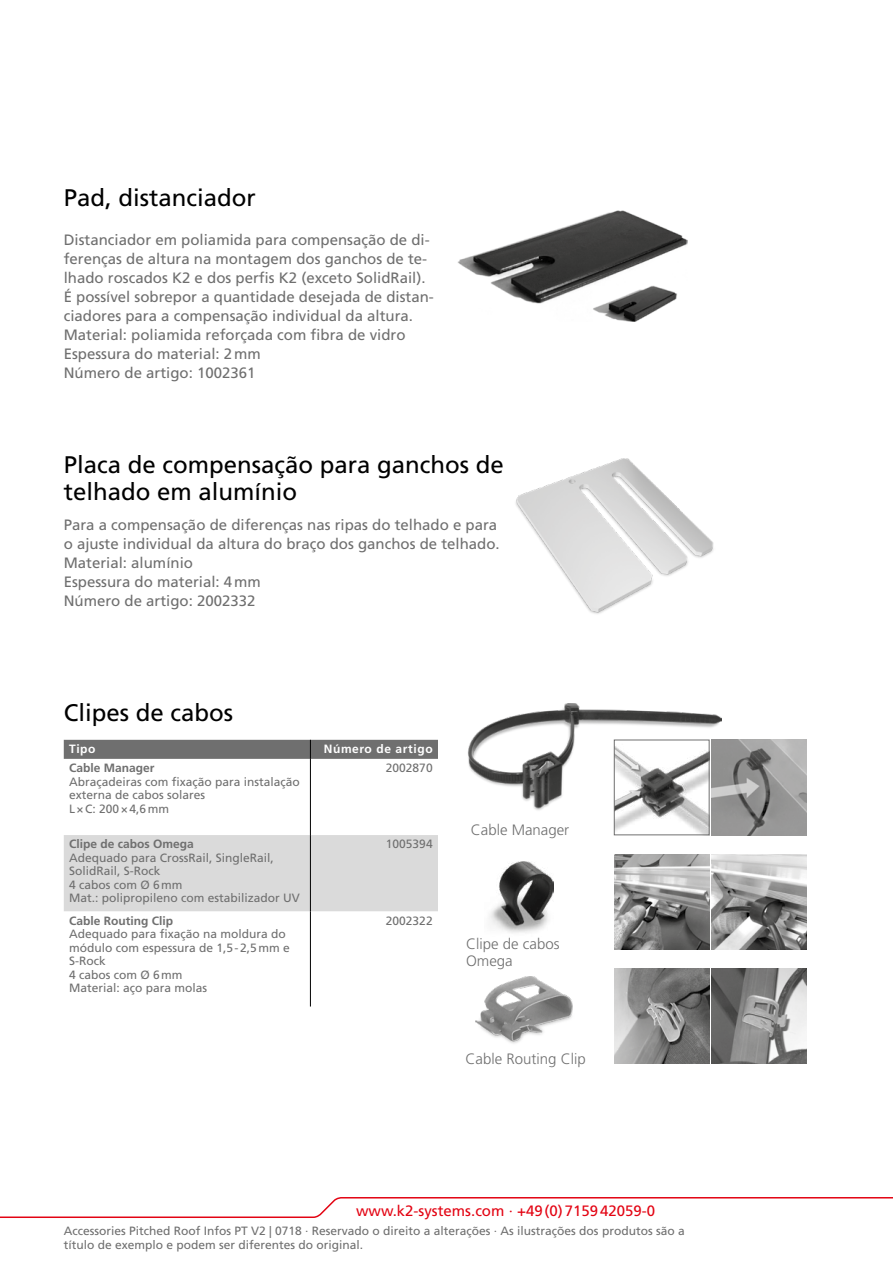
<style>
.page{position:relative;width:893px;height:1263px;background:#fff}
.page>*{position:absolute;margin:0;border:0;box-sizing:border-box;transform-origin:0 0}
.t1{font:24px/27px "Frutiger LT Std";color:#000}
.t2{font:15px/19px "Frutiger LT Std";color:#6f6f6f}
.t3{font:300 15px/16.5px "Frutiger LT Std";color:#6f6f6f}
.t4{font:15px "Frutiger LT Std";color:#e30413}
.t5{font:12px/13.5px "Frutiger LT Std";color:#6f6f6f}
.t6{font:700 12px "Frutiger LT Std";color:#6f6f6f}
.t7{font:700 12px "Frutiger LT Std";letter-spacing:.05em;color:#fff}
</style>
<div class="page">
<svg style="left:0;top:1197px;width:893px;height:21px"></svg>
<div style="left:64px;top:835px;width:374px;height:76px;background:#dadada"></div>
<div style="left:64px;top:740px;width:374px;height:19px;background:#6f6f6f"></div>
<hr style="left:310px;top:759px;width:1px;height:76px;background:#000">
<hr style="left:310px;top:835px;width:1px;height:76px;background:#000">
<hr style="left:310px;top:911px;width:1px;height:95px;background:#000">
<img style="left:457px;top:210px;width:231px;height:111px">
<img style="left:515px;top:459px;width:199px;height:155px">
<img style="left:489px;top:861px;width:64px;height:72px">
<img style="left:476px;top:976px;width:97px;height:68px">
<img style="left:614px;top:968px;width:95px;height:96px">
<img style="left:711px;top:968px;width:96px;height:96px">
<img style="left:614px;top:854px;width:95px;height:95px">
<img style="left:711px;top:854px;width:96px;height:95px">
<img style="left:468px;top:704px;width:253px;height:108px">
<img style="left:616px;top:742px;width:91px;height:91px">
<div style="left:614px;top:740px;width:95px;height:95px;border:1px solid #6f6f6f"></div>
<img style="left:711px;top:740px;width:96px;height:95px">
<h1 class="t1" style="left:64px;top:185px;width:194px">Pad, distanciador</h1>
<p class="t2" style="left:64px;top:230px;width:372px">Distanciador em poliamida para compensação de di&shy;ferenças de altura na montagem dos ganchos de te&shy;lhado roscados K2 e dos perfis K2 (exceto SolidRail).<br>É possível sobrepor a quantidade desejada de distan&shy;ciadores para a compensação individual da altura.<br>Material: poliamida reforçada com fibra de vidro Espessura do material: 2mm<br>Número de artigo: 1002361</p>
<h1 class="t1" style="left:64px;top:451px;width:442px">Placa de compensação para ganchos de telhado em alumínio</h1>
<p class="t2" style="left:64px;top:516px;width:437px">Para a compensação de diferenças nas ripas do telhado e para o ajuste individual da altura do braço dos ganchos de telhado.<br>Material: alumínio<br>Espessura do material: 4mm<br>Número de artigo: 2002332</p>
<h1 class="t1" style="left:64px;top:699px;width:171px">Clipes de cabos</h1>
<p class="t7" style="left:69px;top:742px;width:28px">Tipo</p>
<p class="t7" style="left:324px;top:742px;width:110px">Número de artigo</p>
<p class="t6" style="left:69px;top:761px;width:87px">Cable Manager</p>
<p class="t5" style="left:69px;top:775px;width:232px">Abraçadeiras com fixação para instalação externa de cabos solares<br>L×C: 200×4,6mm</p>
<p class="t5" style="left:386px;top:761px;width:48px">2002870</p>
<p class="t6" style="left:69px;top:837px;width:126px">Clipe de cabos Omega</p>
<p class="t5" style="left:69px;top:851px;width:232px">Adequado para CrossRail, SingleRail,<br>SolidRail, S-Rock<br>4 cabos com Ø 6mm<br>Mat.: polipropileno com estabilizador UV</p>
<p class="t6" style="left:69px;top:913px;width:106px">Cable Routing Clip</p>
<p class="t5" style="left:69px;top:927px;width:222px">Adequado para fixação na moldura do módulo com espessura de 1,5-2,5mm e<br>S-Rock<br>4 cabos com Ø 6mm<br>Material: aço para molas</p>
<p class="t5" style="left:386px;top:837px;width:48px">1005394</p>
<p class="t5" style="left:386px;top:914px;width:48px">2002322</p>
<p class="t3" style="left:471px;top:822px;width:100px">Cable Manager</p>
<p class="t3" style="left:466px;top:936px;width:95px">Clipe de cabos<br>Omega</p>
<p class="t3" style="left:466px;top:1050px;width:122px">Cable Routing Clip</p>
<p class="t4" style="left:356px;top:1202px;width:300px">www.k2-systems.com · +49(0)715942059-0</p>
<p class="t5" style="left:64px;top:1224px;width:622px">Accessories Pitched Roof Infos PT V2 | 0718 · Reservado o direito a alterações · As ilustrações dos produtos são a título de exemplo e podem ser diferentes do original.</p>
</div>
